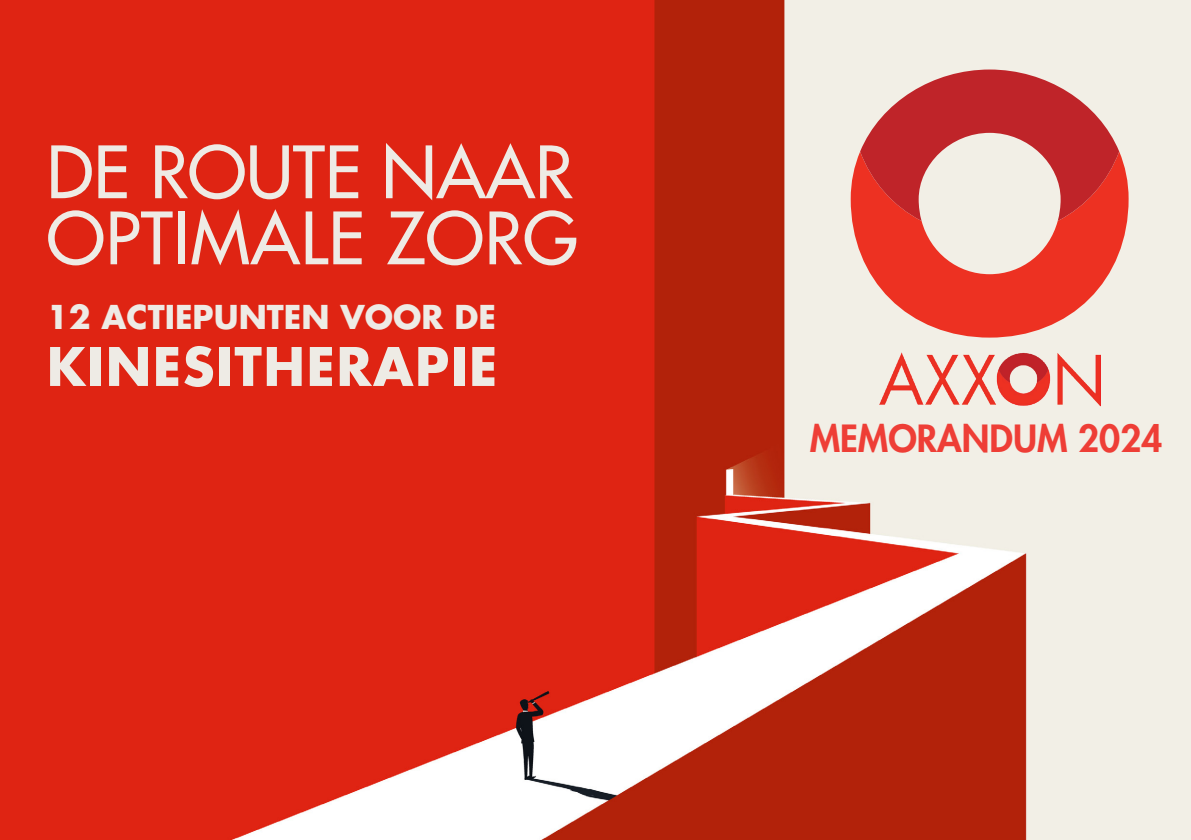
<style>
.page{position:relative;width:1191px;height:840px;background:#fff}
.page>*{position:absolute;margin:0;border:0;box-sizing:border-box;transform-origin:0 0}
.t1{font:500 70px "Futura Std";letter-spacing:.01em;color:#eeebe5}
.t2{font:700 51.6px "Futura Std";letter-spacing:.03em;color:#eeebe5}
.Titel{font:800 36.4px "Futura Std";color:#ee3e36}
.t3{font:700 32px "Futura Std";color:#eeebe5}
</style>
<div class="page">
<img style="left:0;top:0;width:1191px;height:839px">
<svg style="left:850px;top:151px;width:278px;height:186px;background:#ee7c6f"></svg>
<svg style="left:860px;top:69px;width:259px;height:152px;background:#d77977"></svg>
<img style="left:879px;top:352px;width:221px;height:54px">
<p class="t1" style="left:47px;top:128px;width:528px">DE ROUTE NAAR</p>
<p class="t1" style="left:47px;top:194px;width:532px">OPTIMALE ZORG</p>
<p class="t3" style="left:47px;top:296px;width:451px">12 ACTIEPUNTEN VOOR DE</p>
<p class="t2" style="left:47px;top:332px;width:452px">KINESITHERAPIE</p>
<p class="Titel" style="left:809px;top:415px;width:354px">MEMORANDUM 2024</p>
</div>
